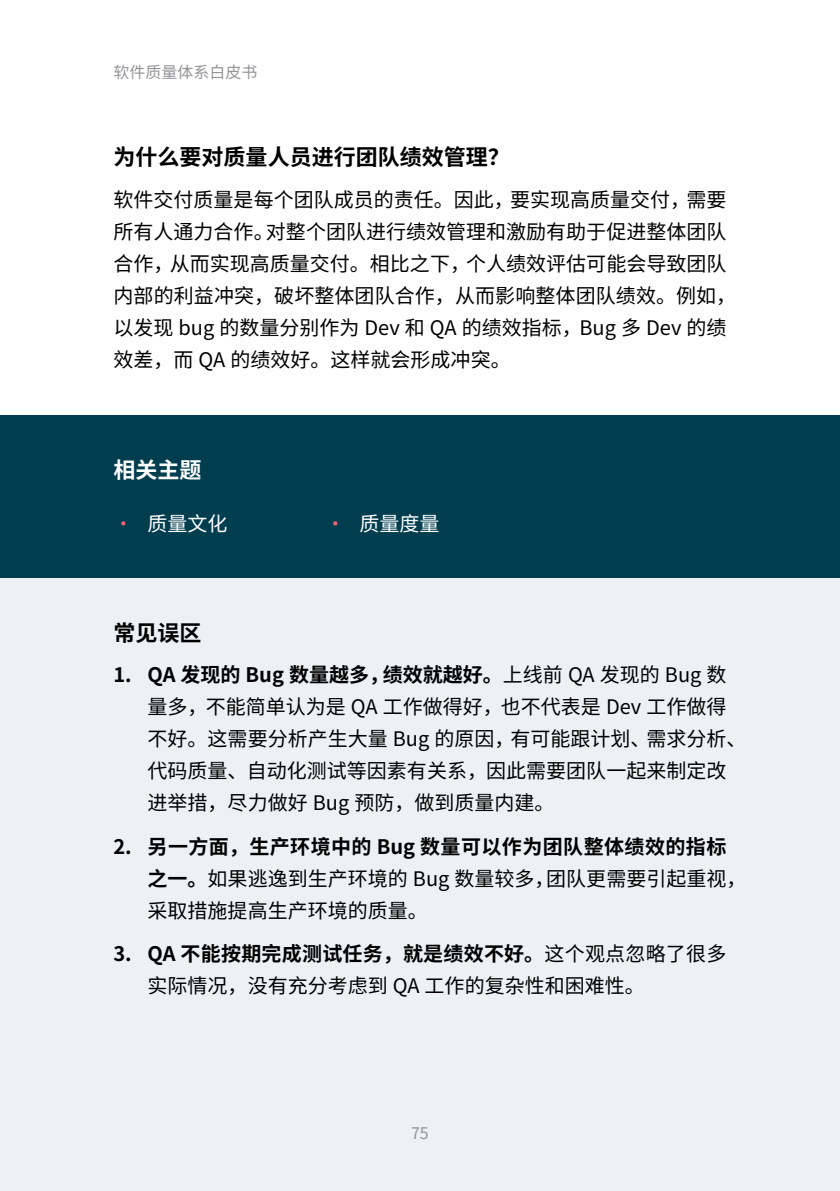
<style>
.page{position:relative;width:840px;height:1191px;background:#fff}
.page>*{position:absolute;margin:0;border:0;box-sizing:border-box;transform-origin:0 0}
.H4_TW_CN{font:700 22px "Noto Sans SC";color:#000}
.H4_TW_CN-2{font:700 22px "Noto Sans SC";color:#fff}
.Paragraph_TW_CN{font:20px/32px "Noto Sans SC";color:#000}
.t1{font:20px "Noto Sans SC";color:#fff}
.Running_header_TW_CN{font:16px "Noto Sans SC";color:#939598}
.s1{color:#f2617a}
.s2{font-weight:700}
</style>
<div class="page">
<div style="left:0;top:416px;width:839px;height:163px;background:#003d4f"></div>
<div style="left:0;top:579px;width:839px;height:612px;background:#edf1f3"></div>
<p class="Running_header_TW_CN" style="left:113px;top:64px;width:145px">软件质量体系白皮书</p>
<h4 class="H4_TW_CN" style="left:113px;top:145px;width:397px">为什么要对质量人员进行团队绩效管理？</h4>
<p class="Paragraph_TW_CN" style="left:113px;top:184px;width:624px">软件交付质量是每个团队成员的责任。因此，要实现高质量交付，需要所有人通力合作。对整个团队进行绩效管理和激励有助于促进整体团队合作，从而实现高质量交付。相比之下，个人绩效评估可能会导致团队内部的利益冲突，破坏整体团队合作，从而影响整体团队绩效。例如，以发现 bug 的数量分别作为 Dev 和 QA 的绩效指标，Bug 多 Dev 的绩效差，而 QA 的绩效好。这样就会形成冲突。</p>
<h4 class="H4_TW_CN-2" style="left:113px;top:457px;width:89px">相关主题</h4>
<p class="t1" style="left:113px;top:512px;width:116px"><span class="s1">•</span> 质量文化</p>
<p class="t1" style="left:325px;top:512px;width:116px"><span class="s1">•</span> 质量度量</p>
<h4 class="H4_TW_CN" style="left:113px;top:620px;width:89px">常见误区</h4>
<p class="Paragraph_TW_CN" style="left:147px;top:659px;width:600px;text-indent:-34px"><span class="s2">1. QA 发现的 Bug 数量越多，绩效就越好。</span>上线前 QA 发现的 Bug 数量多，不能简单认为是 QA 工作做得好，也不代表是 Dev 工作做得不好。这需要分析产生大量 Bug 的原因，有可能跟计划、需求分析、代码质量、自动化测试等因素有关系，因此需要团队一起来制定改进举措，尽力做好 Bug 预防，做到质量内建。</p>
<p class="Paragraph_TW_CN" style="left:147px;top:830px;width:600px;text-indent:-34px"><span class="s2">2. 另一方面，生产环境中的 Bug 数量可以作为团队整体绩效的指标之一。</span>如果逃逸到生产环境的 Bug 数量较多，团队更需要引起重视，采取措施提高生产环境的质量。</p>
<p class="Paragraph_TW_CN" style="left:147px;top:938px;width:580px;text-indent:-34px"><span class="s2">3. QA 不能按期完成测试任务，就是绩效不好。</span>这个观点忽略了很多实际情况，没有充分考虑到 QA 工作的复杂性和困难性。</p>
<p class="Running_header_TW_CN" style="left:411px;top:1124px;width:19px">75</p>
</div>
